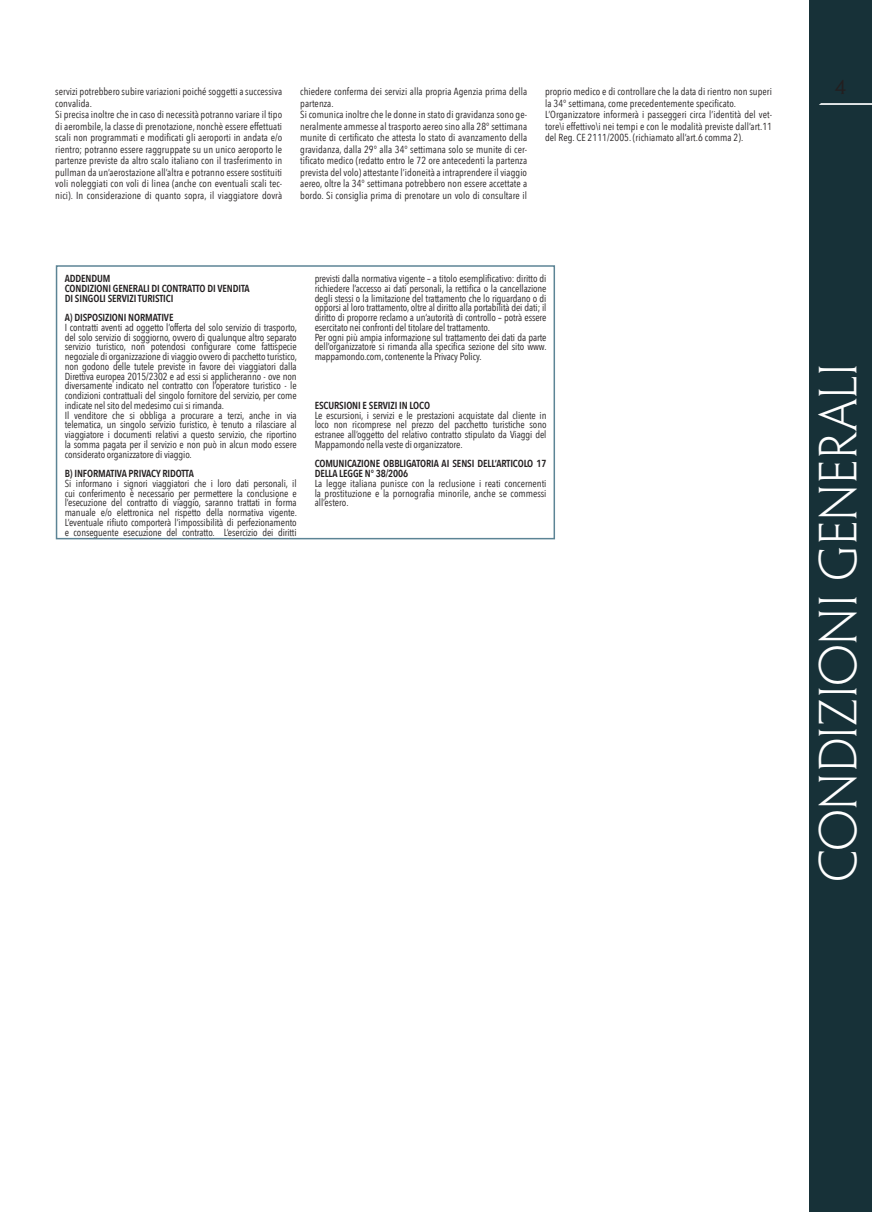
<style>
.page{position:relative;width:872px;height:1212px;background:#fff}
.page>*{position:absolute;margin:0;border:0;box-sizing:border-box;transform-origin:0 0}
.t1{font:300 48px "Penumbra Half Serif Std";color:#fff}
.t2{font:18px "Penumbra Half Serif Std";color:#231f20}
.t3{font:10.2px/9.8px "Avenir Next Condensed";color:#231f20;text-align:justify}
.t4{font:600 10.2px/9.8px "Avenir Next Condensed";letter-spacing:-.01em;color:#231f20}
</style>
<div class="page">
<div style="left:809px;top:0;width:63px;height:1212px;background:#173138"></div>
<svg style="left:819px;top:103px;width:53px;height:2px"></svg>
<div style="left:56px;top:265px;width:499px;height:274px;border:2px solid #5c8495"></div>
<p class="t3" style="left:55px;top:86px;width:228px">servizi potrebbero subire variazioni poiché soggetti a successiva</p>
<h2 class="t2" style="left:835px;top:76px;width:12px">4</h2>
<p class="t3" style="left:55px;top:98px;width:38px">convalida.</p>
<p class="t3" style="left:55px;top:108px;width:228px;line-height:11.6px">Si precisa inoltre che in caso di necessità potranno variare il tipo di aerombile, la classe di prenotazione, nonchè essere effettuati scali non programmati e modificati gli aeroporti in andata e/o rientro; potranno essere raggruppate su un unico aeroporto le partenze previste da altro scalo italiano con il trasferimento in pullman da un’aerostazione all’altra e potranno essere sostituiti voli noleggiati con voli di linea (anche con eventuali scali tec&shy;nici). In considerazione di quanto sopra, il viaggiatore dovrà</p>
<p class="t3" style="left:300px;top:85px;width:228px;line-height:11.6px">chiedere conferma dei servizi alla propria Agenzia prima della partenza.</p>
<p class="t3" style="left:300px;top:108px;width:228px;line-height:11.6px">Si comunica inoltre che le donne in stato di gravidanza sono ge&shy;neralmente ammesse al trasporto aereo sino alla 28° settimana munite di certificato che attesta lo stato di avanzamento della gravidanza, dalla 29° alla 34° settimana solo se munite di cer&shy;tificato medico (redatto entro le 72 ore antecedenti la partenza prevista del volo) attestante l’idoneità a intraprendere il viaggio aereo, oltre la 34° settimana potrebbero non essere accettate a bordo. Si consiglia prima di prenotare un volo di consultare il</p>
<p class="t3" style="left:545px;top:85px;width:228px;line-height:11.6px">proprio medico e di controllare che la data di rientro non superi la 34° settimana, come precedentemente specificato.</p>
<p class="t3" style="left:545px;top:108px;width:228px;line-height:11.6px">L’Organizzatore informerà i passeggeri circa l’identità del vet&shy;tore\i effettivo\i nei tempi e con le modalità previste dall’art.11 del Reg. CE 2111/2005. (richiamato all’art.6 comma 2).</p>
<p class="t4" style="left:65px;top:273px;width:47px">ADDENDUM</p>
<p class="t4" style="left:65px;top:283px;width:186px">CONDIZIONI GENERALI DI CONTRATTO DI VENDITA</p>
<p class="t4" style="left:65px;top:293px;width:110px">DI SINGOLI SERVIZI TURISTICI</p>
<p class="t4" style="left:65px;top:312px;width:110px">A) DISPOSIZIONI NORMATIVE</p>
<p class="t3" style="left:65px;top:322px;width:234px">I contratti aventi ad oggetto l’offerta del solo servizio di trasporto, del solo servizio di soggiorno, ovvero di qualunque altro separato servizio turistico, non potendosi configurare come fattispecie negoziale di organizzazione di viaggio ovvero di pacchetto turistico, non godono delle tutele previste in favore dei viaggiatori dalla Direttiva europea 2015/2302 e ad essi si applicheranno - ove non diversamente indicato nel contratto con l’operatore turistico - le condizioni contrattuali del singolo fornitore del servizio, per come indicate nel sito del medesimo cui si rimanda.</p>
<p class="t3" style="left:65px;top:410px;width:233px">Il venditore che si obbliga a procurare a terzi, anche in via telematica, un singolo servizio turistico, è tenuto a rilasciare al viaggiatore i documenti relativi a questo servizio, che riportino la somma pagata per il servizio e non può in alcun modo essere considerato organizzatore di viaggio.</p>
<p class="t4" style="left:65px;top:468px;width:131px">B) INFORMATIVA PRIVACY RIDOTTA</p>
<p class="t3" style="left:65px;top:478px;width:234px">Si informano i signori viaggiatori che i loro dati personali, il cui conferimento è necessario per permettere la conclusione e l’esecuzione del contratto di viaggio, saranno trattati in forma manuale e/o elettronica nel rispetto della normativa vigente.<br>L’eventuale rifiuto comporterà l’impossibilità di perfezionamento e conseguente esecuzione del contratto. L’esercizio dei diritti</p>
<p class="t3" style="left:315px;top:273px;width:233px">previsti dalla normativa vigente – a titolo esemplificativo: diritto di richiedere l’accesso ai dati personali, la rettifica o la cancellazione degli stessi o la limitazione del trattamento che lo riguardano o di opporsi al loro trattamento, oltre al diritto alla portabilità dei dati; il diritto di proporre reclamo a un’autorità di controllo – potrà essere esercitato nei confronti del titolare del trattamento.</p>
<p class="t3" style="left:315px;top:332px;width:233px">Per ogni più ampia informazione sul trattamento dei dati da parte dell’organizzatore si rimanda alla specifica sezione del sito www. mappamondo.com, contenente la Privacy Policy.</p>
<p class="t4" style="left:315px;top:400px;width:117px">ESCURSIONI E SERVIZI IN LOCO</p>
<p class="t3" style="left:315px;top:410px;width:233px">Le escursioni, i servizi e le prestazioni acquistate dal cliente in loco non ricomprese nel prezzo del pacchetto turistiche sono estranee all’oggetto del relativo contratto stipulato da Viaggi del Mappamondo nella veste di organizzatore.</p>
<p class="t4" style="left:315px;top:459px;width:233px">COMUNICAZIONE OBBLIGATORIA AI SENSI DELL’ARTICOLO 17<br>DELLA LEGGE N° 38/2006</p>
<p class="t3" style="left:315px;top:478px;width:233px">La legge italiana punisce con la reclusione i reati concernenti la prostituzione e la pornografia minorile, anche se commessi all’estero.</p>
<h1 class="t1" style="left:811px;top:882px;width:521px;rotate:-90deg">CONDIZIONI GENERALI</h1>
</div>
